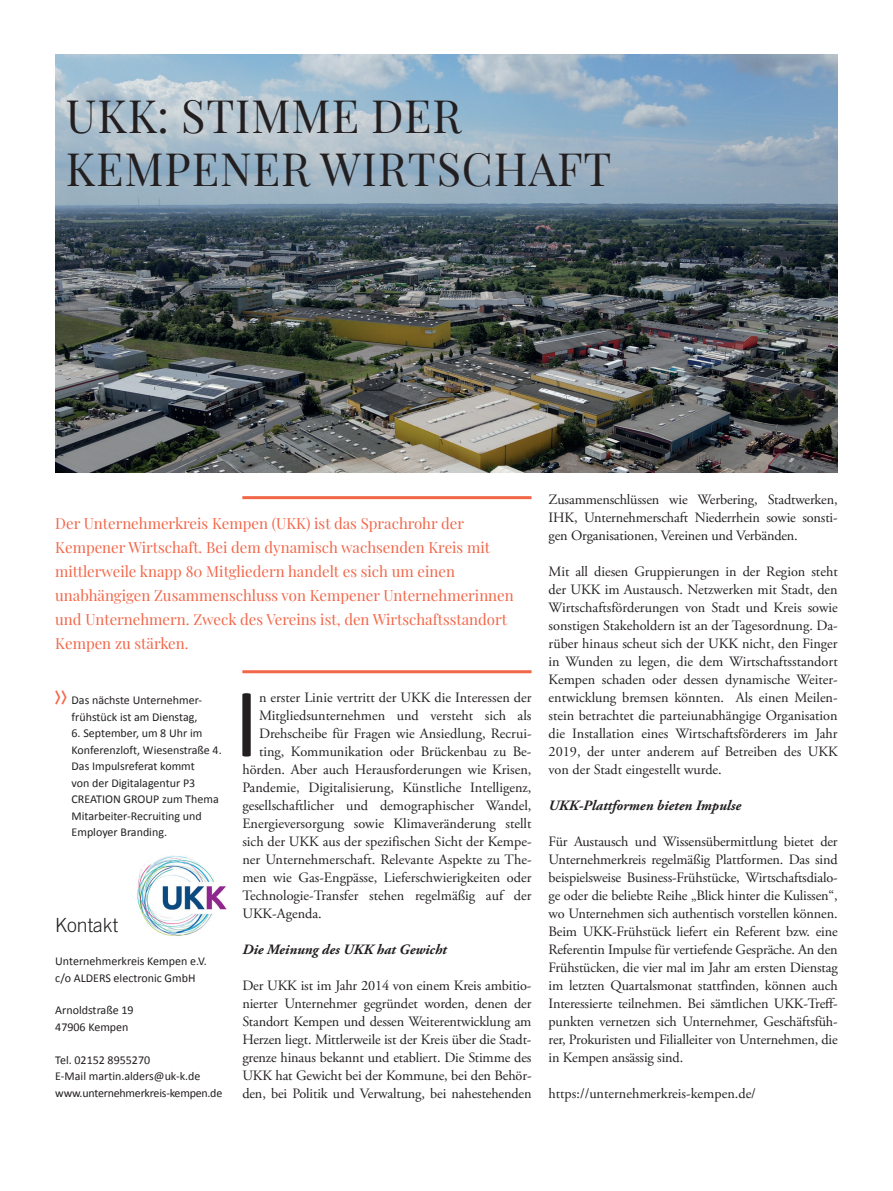
<style>
.page{position:relative;width:893px;height:1191px;background:#fff}
.page>*{position:absolute;margin:0;border:0;box-sizing:border-box;transform-origin:0 0}
.t1{font:99.3px "Calibri";color:#231f20}
.t2{font:45px/52.5px "Playfair Display";letter-spacing:.02em;color:#231f20}
.t3{font:300 19.5px "Trade Gothic LT";color:#231f20}
.t4{font:15px/24px "Playfair Display";color:#f26648}
.t5{font:14.25px/18px "Adobe Garamond Pro";color:#231f20;text-align:justify}
.t6{font:italic 700 14.25px "Adobe Garamond Pro";color:#231f20}
.t7{font:12px/16.5px "Calibri";color:#231f20}
.s1{font-family:"HANDLER";font-size:18px;color:#f26648}
</style>
<div class="page">
<img style="left:55px;top:54px;width:783px;height:418px">
<hr style="left:242px;top:496px;width:289px;height:3px;background:#f26648">
<hr style="left:242px;top:670px;width:289px;height:3px;background:#f26648">
<img style="left:137px;top:855px;width:89px;height:81px">
<h2 class="t2" style="left:66px;top:87px;width:547px">UKK: STIMME DER<br>KEMPENER WIRTSCHAFT</h2>
<p class="t4" style="left:55px;top:510px;width:460px">Der Unternehmerkreis Kempen (UKK) ist das Sprachrohr der Kempener Wirtschaft. Bei dem dynamisch wachsenden Kreis mit mittlerweile knapp 80 Mitgliedern handelt es sich um einen unabhängigen Zusammenschluss von Kempener Unternehmerinnen und Unternehmern. Zweck des Vereins ist, den Wirtschaftsstandort Kempen zu stärken.</p>
<p class="t7" style="left:72px;top:691px;width:132px;text-indent:-16px"><span class="s1">&gt;&gt;</span> Das nächste Unternehmer&shy;frühstück ist am Dienstag,</p>
<p class="t7" style="left:72px;top:724px;width:152px">6. September, um 8 Uhr im<br>Konferenzloft, Wiesenstraße 4.<br>Das Impulsreferat kommt<br>von der Digitalagentur P3<br>CREATION GROUP zum Thema<br>Mitarbeiter-Recruiting und<br>Employer Branding.</p>
<h3 class="t3" style="left:55px;top:914px;width:64px">Kontakt</h3>
<p class="t7" style="left:55px;top:952px;width:153px">Unternehmerkreis Kempen e.V. c/o ALDERS electronic GmbH</p>
<p class="t7" style="left:55px;top:1001px;width:80px">Arnoldstraße 19<br>47906 Kempen</p>
<p class="t7" style="left:55px;top:1050px;width:169px">Tel. 02152 8955270<br>E-Mail martin.alders@uk-k.de www.unternehmerkreis-kempen.de</p>
<h1 class="t1" style="left:234px;top:661px;width:27px">I</h1>
<p class="t5" style="left:259px;top:689px;width:274px">n erster Linie vertritt der UKK die Interessen der</p>
<p class="t5" style="left:259px;top:707px;width:274px">Mitgliedsunternehmen und versteht sich als</p>
<p class="t5" style="left:259px;top:725px;width:274px">Drehscheibe für Fragen wie Ansiedlung, Recrui-</p>
<p class="t5" style="left:259px;top:743px;width:274px">ting, Kommunikation oder Brückenbau zu Be-</p>
<p class="t5" style="left:242px;top:761px;width:291px">hörden. Aber auch Herausforderungen wie Krisen,</p>
<p class="t5" style="left:242px;top:779px;width:291px">Pandemie, Digitalisierung, Künstliche Intelligenz,</p>
<p class="t5" style="left:242px;top:797px;width:291px">gesellschaftlicher und demographischer Wandel,</p>
<p class="t5" style="left:242px;top:815px;width:291px">Energieversorgung sowie Klimaveränderung stellt</p>
<p class="t5" style="left:242px;top:833px;width:291px">sich der UKK aus der spezifischen Sicht der Kempe-</p>
<p class="t5" style="left:242px;top:851px;width:291px">ner Unternehmerschaft. Relevante Aspekte zu The-</p>
<p class="t5" style="left:242px;top:869px;width:291px">men wie Gas-Engpässe, Lieferschwierigkeiten oder</p>
<p class="t5" style="left:242px;top:887px;width:291px">Technologie-Transfer stehen regelmäßig auf der</p>
<p class="t5" style="left:242px;top:905px;width:81px">UKK-Agenda.</p>
<p class="t6" style="left:242px;top:941px;width:206px">Die Meinung des UKK hat Gewicht</p>
<p class="t5" style="left:242px;top:977px;width:291px">Der UKK ist im Jahr 2014 von einem Kreis ambitio&shy;nierter Unternehmer gegründet worden, denen der Standort Kempen und dessen Weiterentwicklung am Herzen liegt. Mittlerweile ist der Kreis über die Stadt&shy;grenze hinaus bekannt und etabliert. Die Stimme des UKK hat Gewicht bei der Kommune, bei den Behör&shy;den, bei Politik und Verwaltung, bei nahestehenden</p>
<p class="t5" style="left:549px;top:491px;width:291px">Zusammenschlüssen wie Werbering, Stadtwerken, IHK, Unternehmerschaft Niederrhein sowie sonsti&shy;gen Organisationen, Vereinen und Verbänden.</p>
<p class="t5" style="left:549px;top:563px;width:291px">Mit all diesen Gruppierungen in der Region steht der UKK im Austausch. Netzwerken mit Stadt, den Wirtschaftsförderungen von Stadt und Kreis sowie sonstigen Stakeholdern ist an der Tagesordnung. Da&shy;rüber hinaus scheut sich der UKK nicht, den Finger in Wunden zu legen, die dem Wirtschaftsstandort Kempen schaden oder dessen dynamische Weiter&shy;entwicklung bremsen könnten. Als einen Meilen&shy;stein betrachtet die parteiunabhängige Organisation die Installation eines Wirtschaftsförderers im Jahr 2019, der unter anderem auf Betreiben des UKK von der Stadt eingestellt wurde.</p>
<p class="t6" style="left:549px;top:797px;width:194px">UKK-Plattformen bieten Impulse</p>
<p class="t5" style="left:549px;top:833px;width:291px">Für Austausch und Wissensübermittlung bietet der Unternehmerkreis regelmäßig Plattformen. Das sind beispielsweise Business-Frühstücke, Wirtschaftsdialo&shy;ge oder die beliebte Reihe „Blick hinter die Kulissen“, wo Unternehmen sich authentisch vorstellen können.<br>Beim UKK-Frühstück liefert ein Referent bzw. eine Referentin Impulse für vertiefende Gespräche. An den Frühstücken, die vier mal im Jahr am ersten Dienstag im letzten Quartalsmonat stattfinden, können auch Interessierte teilnehmen. Bei sämtlichen UKK-Treff&shy;punkten vernetzen sich Unternehmer, Geschäftsfüh&shy;rer, Prokuristen und Filialleiter von Unternehmen, die in Kempen ansässig sind.</p>
<p class="t5" style="left:549px;top:1085px;width:209px">https://unternehmerkreis-kempen.de/</p>
</div>
